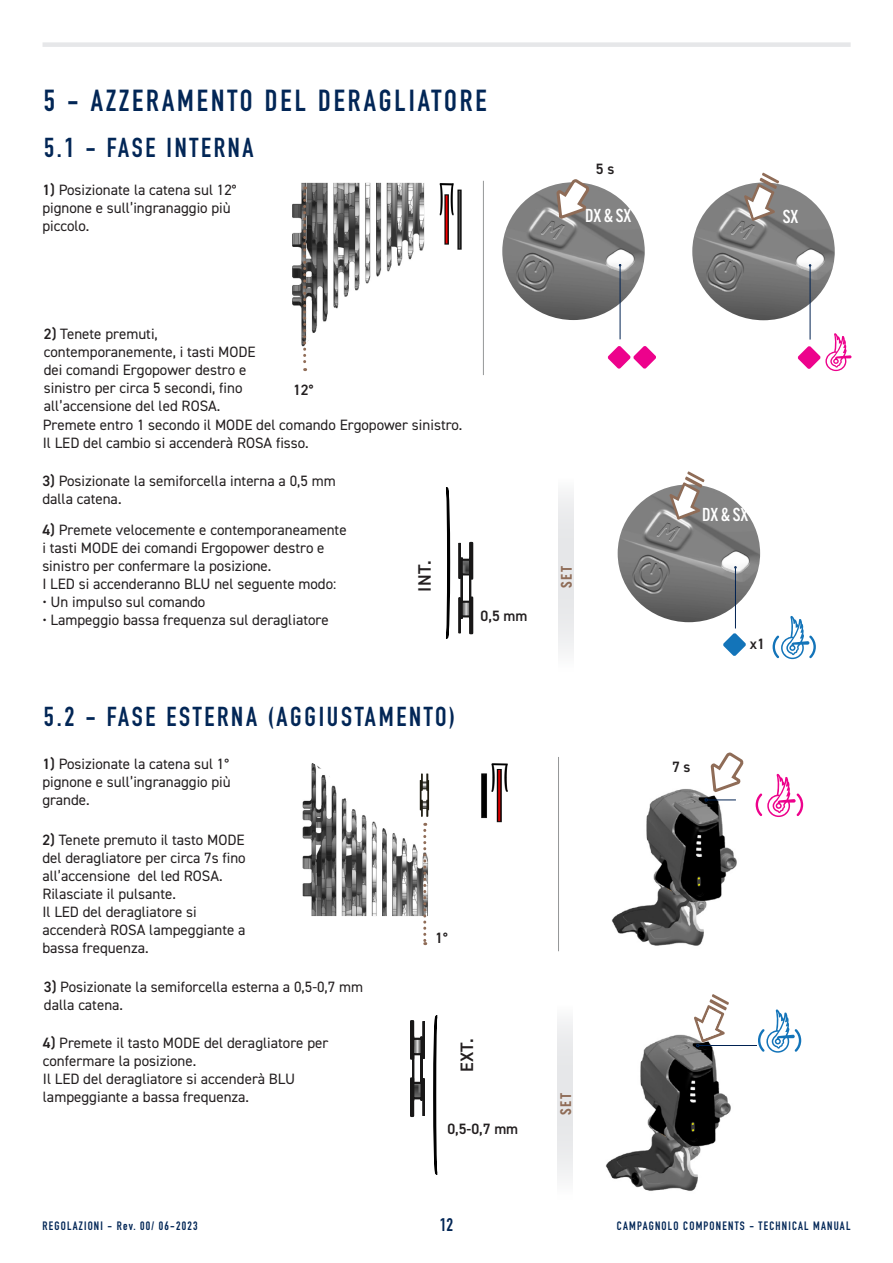
<style>
.page{position:relative;width:893px;height:1263px;background:#fff}
.page>*{position:absolute;margin:0;border:0;box-sizing:border-box;transform-origin:0 0}
.Normale{font:700 30px "DIN Condensed";letter-spacing:.1em;color:#022656}
.Normale-2{font:700 27px "DIN Condensed";letter-spacing:.1em;color:#022656}
.t1{font:500 18.3px "Alternate Gothic ATF";color:#fff}
.t2{font:600 18px "DIN2014";letter-spacing:.025em;color:#231f20}
.t3{font:700 18px "DIN Condensed";color:#022656}
.t4{font:15px/18px "DIN2014";color:#231f20}
.t5{font:600 15px "DIN2014";color:#231f20}
.t6{font:600 15px "Alternate Gothic ATF";letter-spacing:.1em;color:#8f6c57}
.t7{font:700 12px "DIN Condensed";letter-spacing:.1em;color:#022656}
.s1{font-weight:600}
</style>
<div class="page">
<div style="left:43px;top:42px;width:808px;height:5px;background:#e6e7e9"></div>
<img style="left:439px;top:183px;width:23px;height:67px">
<img style="left:292px;top:183px;width:132px;height:164px">
<svg style="left:303px;top:186px;width:3px;height:185px"></svg>
<img style="left:502px;top:184px;width:143px;height:136px">
<svg style="left:555px;top:179px;width:37px;height:91px"></svg>
<hr style="left:620px;top:266px;width:1px;height:73px;background:#002252">
<svg style="left:608px;top:346px;width:48px;height:23px"></svg>
<hr style="left:483px;top:181px;width:1px;height:194px;background:#959798">
<img style="left:692px;top:184px;width:143px;height:136px">
<hr style="left:810px;top:266px;width:1px;height:74px;background:#002252">
<svg style="left:798px;top:333px;width:53px;height:38px"></svg>
<svg style="left:744px;top:173px;width:35px;height:48px"></svg>
<svg style="left:460px;top:558px;width:4px;height:61px"></svg>
<div style="left:469px;top:596px;width:4px;height:38px;border:2px solid #181717"></div>
<hr style="left:469px;top:558px;width:2px;height:60px;background:#181717">
<img style="left:464px;top:562px;width:4px;height:10px">
<div style="left:461px;top:559px;width:10px;height:16px;border:2px solid #181717"></div>
<img style="left:464px;top:604px;width:4px;height:10px">
<div style="left:461px;top:601px;width:10px;height:16px;border:2px solid #181717"></div>
<hr style="left:459px;top:543px;width:2px;height:36px;background:#181717">
<div style="left:469px;top:542px;width:4px;height:38px;border:2px solid #181717"></div>
<hr style="left:459px;top:597px;width:2px;height:36px;background:#181717">
<svg style="left:446px;top:487px;width:5px;height:151px"></svg>
<svg style="left:558px;top:492px;width:16px;height:160px;fill:#e8e9ea"></svg>
<img style="left:618px;top:486px;width:142px;height:136px">
<hr style="left:735px;top:568px;width:1px;height:60px;background:#002252">
<svg style="left:723px;top:633px;width:23px;height:23px"></svg>
<svg style="left:669px;top:471px;width:35px;height:49px"></svg>
<svg style="left:773px;top:616px;width:43px;height:43px"></svg>
<img style="left:611px;top:789px;width:126px;height:157px">
<img style="left:606px;top:1034px;width:125px;height:157px">
<svg style="left:758px;top:1009px;width:43px;height:44px"></svg>
<hr style="left:699px;top:1045px;width:58px;height:1px;background:#002252">
<svg style="left:694px;top:994px;width:35px;height:53px"></svg>
<svg style="left:756px;top:774px;width:47px;height:43px"></svg>
<svg style="left:705px;top:752px;width:39px;height:49px"></svg>
<img style="left:302px;top:763px;width:126px;height:153px">
<svg style="left:423px;top:823px;width:3px;height:122px"></svg>
<img style="left:481px;top:763px;width:27px;height:60px">
<img style="left:417px;top:771px;width:13px;height:48px">
<hr style="left:558px;top:757px;width:1px;height:194px;background:#959798">
<div style="left:410px;top:1020px;width:4px;height:40px;border:2px solid #181717"></div>
<div style="left:410px;top:1077px;width:4px;height:40px;border:2px solid #181717"></div>
<svg style="left:411px;top:1021px;width:14px;height:97px"></svg>
<svg style="left:433px;top:1016px;width:4px;height:158px"></svg>
<svg style="left:557px;top:1019px;width:16px;height:160px;fill:#e8e9ea"></svg>
<p class="Normale" style="left:44px;top:81px;width:444px">5 - AZZERAMENTO DEL DERAGLIATORE</p>
<p class="Normale-2" style="left:44px;top:129px;width:211px">5.1 - FASE INTERNA</p>
<p class="t4" style="left:42px;top:180px;width:196px"><span class="s1">1)</span> Posizionate la catena sul 12° pignone e sull’ingranaggio più piccolo.</p>
<p class="t5" style="left:596px;top:159px;width:20px">5 s</p>
<p class="t1" style="left:585px;top:205px;width:47px">DX &amp; SX</p>
<p class="t1" style="left:783px;top:205px;width:17px">SX</p>
<p class="t4" style="left:44px;top:325px;width:213px"><span class="s1">2)</span> Tenete premuti, contemporanemente, i tasti MODE dei comandi Ergopower destro e sinistro per circa 5 secondi, fino all’accensione del led ROSA.</p>
<p class="t5" style="left:293px;top:379px;width:22px">12°</p>
<p class="t4" style="left:43px;top:416px;width:421px">Premete entro 1 secondo il MODE del comando Ergopower sinistro.</p>
<p class="t4" style="left:43px;top:434px;width:268px">Il LED del cambio si accenderà ROSA fisso.</p>
<p class="t4" style="left:42px;top:472px;width:295px"><span class="s1">3)</span> Posizionate la semiforcella interna a 0,5 mm dalla catena.</p>
<p class="t4" style="left:42px;top:521px;width:306px"><span class="s1">4)</span> Premete velocemente e contemporaneamente i tasti MODE dei comandi Ergopower destro e sinistro per confermare la posizione.</p>
<p class="t4" style="left:42px;top:575px;width:296px">I LED si accenderanno BLU nel seguente modo:</p>
<p class="t4" style="left:42px;top:593px;width:164px">• Un impulso sul comando</p>
<p class="t4" style="left:42px;top:611px;width:288px">• Lampeggio bassa frequenza sul deragliatore</p>
<p class="t2" style="left:413px;top:592px;width:33px;rotate:-90deg">INT.</p>
<p class="t6" style="left:557px;top:588px;width:23px;rotate:-90deg">SET</p>
<p class="t5" style="left:481px;top:606px;width:48px">0,5 mm</p>
<p class="Normale-2" style="left:44px;top:698px;width:413px">5.2 - FASE ESTERNA (AGGIUSTAMENTO)</p>
<p class="t4" style="left:42px;top:754px;width:190px;text-align:justify"><span class="s1">1)</span> Posizionate la catena sul 1° pignone e sull’ingranaggio più grande.</p>
<p class="t4" style="left:42px;top:831px;width:205px"><span class="s1">2)</span> Tenete premuto il tasto MODE del deragliatore per circa 7s fino all’accensione del led ROSA.<br>Rilasciate il pulsante.</p>
<p class="t4" style="left:42px;top:903px;width:205px">Il LED del deragliatore si accenderà ROSA lampeggiante a bassa frequenza.</p>
<p class="t4" style="left:44px;top:978px;width:321px"><span class="s1">3)</span> Posizionate la semiforcella esterna a 0,5-0,7 mm dalla catena.</p>
<p class="t4" style="left:43px;top:1034px;width:287px"><span class="s1">4)</span> Premete il tasto MODE del deragliatore per confermare la posizione.</p>
<p class="t4" style="left:43px;top:1070px;width:254px">Il LED del deragliatore si accenderà BLU lampeggiante a bassa frequenza.</p>
<p class="t5" style="left:435px;top:927px;width:14px">1°</p>
<p class="t2" style="left:455px;top:1072px;width:36px;rotate:-90deg">EXT.</p>
<p class="t5" style="left:447px;top:1119px;width:72px">0,5-0,7 mm</p>
<p class="t6" style="left:556px;top:1115px;width:23px;rotate:-90deg">SET</p>
<p class="t1" style="left:702px;top:503px;width:47px">DX &amp; SX</p>
<p class="t5" style="left:672px;top:757px;width:20px">7 s</p>
<p class="t5" style="left:750px;top:634px;width:17px">x1</p>
<p class="t7" style="left:43px;top:1217px;width:157px">REGOLAZIONI - Rev. 00/ 06-2023</p>
<p class="t3" style="left:440px;top:1213px;width:15px">12</p>
<p class="t7" style="left:617px;top:1217px;width:235px">CAMPAGNOLO COMPONENTS - TECHNICAL MANUAL</p>
</div>
